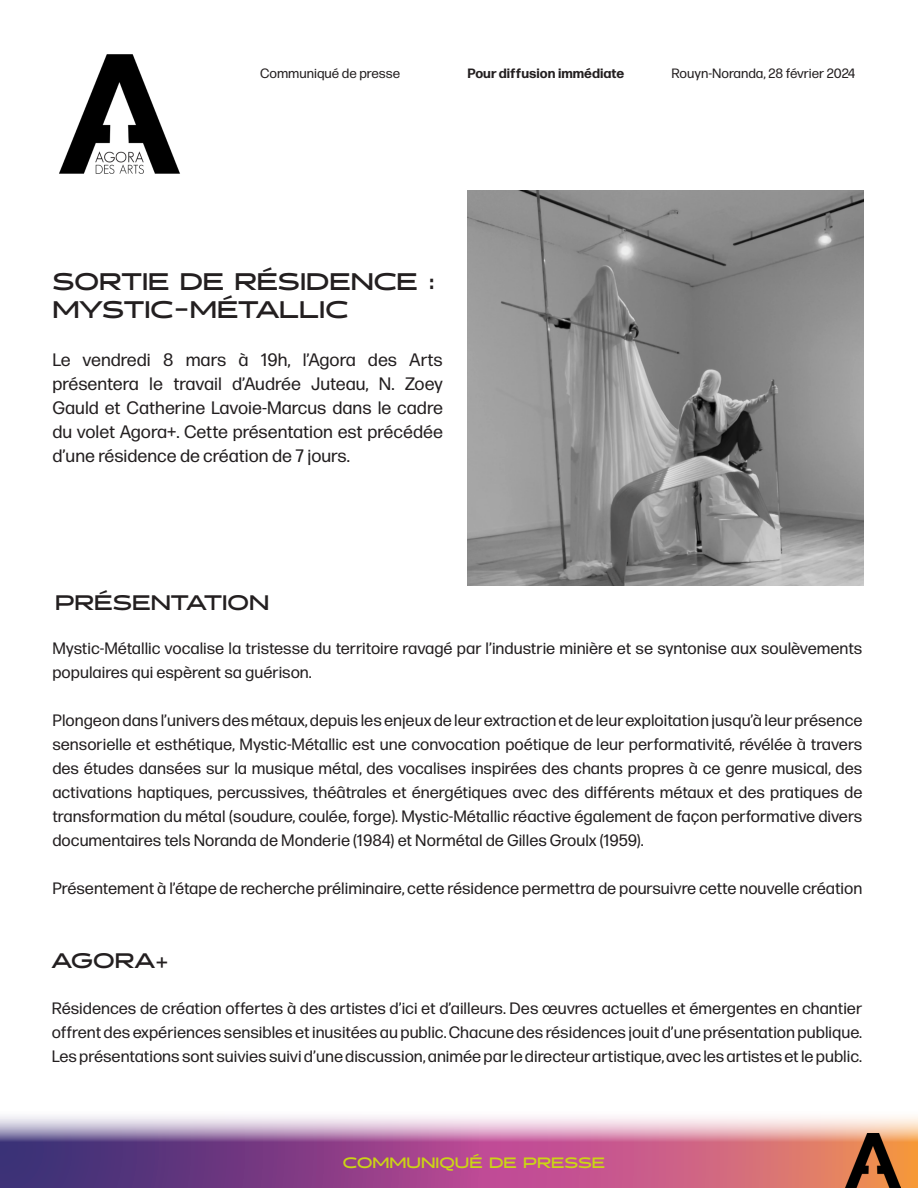
<style>
.page{position:relative;width:918px;height:1188px;background:#fff}
.page>*{position:absolute;margin:0;border:0;box-sizing:border-box;transform-origin:0 0}
.TITRE_STYLE_A{font:700 24px/28.8px "Halogen";color:#231f20}
.TITRE_STYLE_A-2{font:700 21px "Halogen";color:#231f20}
.Style_de_paragraphe_1{font:18px/24px "Forma DJR Micro";color:#231f20;text-align:justify}
.Style_de_paragraphe_1-2{font:16.5px/24px "Forma DJR Micro";color:#231f20}
.Forma_-_Body{font:16.5px/24px "Forma DJR Micro";color:#231f20;text-align:justify}
.t1{font:700 15px "Halogen";color:#cbd515}
.Forma_-_Body-2{font:13.5px "Forma DJR Micro";color:#231f20}
.Forma_-_Body-3{font:700 13.5px "Forma DJR Micro";color:#231f20}
</style>
<div class="page">
<svg style="left:0;top:1116px;width:918px;height:72px;background:#b2739c"></svg>
<img style="left:845px;top:1133px;width:55px;height:55px">
<img style="left:59px;top:54px;width:121px;height:120px">
<img style="left:467px;top:191px;width:397px;height:395px">
<p class="Forma_-_Body-2" style="left:260px;top:65px;width:142px">Communiqué de presse</p>
<p class="Forma_-_Body-3" style="left:467px;top:64px;width:158px">Pour diffusion immédiate</p>
<p class="Forma_-_Body-2" style="left:672px;top:65px;width:185px">Rouyn-Noranda, 28 février 2024</p>
<p class="TITRE_STYLE_A" style="left:52px;top:268px;width:384px">SORTIE DE RÉSIDENCE :<br>MYSTIC-MÉTALLIC</p>
<p class="Style_de_paragraphe_1" style="left:52px;top:347px;width:392px">Le vendredi 8 mars à 19h, l’Agora des Arts présentera le travail d’Audrée Juteau, N. Zoey Gauld et Catherine Lavoie-Marcus dans le cadre du volet Agora+. Cette présentation est précédée d’une résidence de création de 7 jours.</p>
<p class="TITRE_STYLE_A-2" style="left:55px;top:589px;width:216px">PRÉSENTATION</p>
<p class="Style_de_paragraphe_1-2" style="left:52px;top:636px;width:812px">Mystic-Métallic vocalise la tristesse du territoire ravagé par l’industrie minière et se syntonise aux soulèvements populaires qui espèrent sa guérison.</p>
<p class="Style_de_paragraphe_1-2" style="left:52px;top:708px;width:812px;text-align:justify">Plongeon dans l’univers des métaux, depuis les enjeux de leur extraction et de leur exploitation jusqu’à leur présence sensorielle et esthétique, Mystic-Métallic est une convocation poétique de leur performativité, révélée à travers des études dansées sur la musique métal, des vocalises inspirées des chants propres à ce genre musical, des activations haptiques, percussives, théâtrales et énergétiques avec des différents métaux et des pratiques de transformation du métal (soudure, coulée, forge). Mystic-Métallic réactive également de façon performative divers documentaires tels Noranda de Monderie (1984) et Normétal de Gilles Groulx (1959).</p>
<p class="Style_de_paragraphe_1-2" style="left:52px;top:876px;width:811px">Présentement à l’étape de recherche préliminaire, cette résidence permettra de poursuivre cette nouvelle création</p>
<p class="TITRE_STYLE_A-2" style="left:52px;top:948px;width:119px">AGORA+</p>
<p class="Forma_-_Body" style="left:52px;top:996px;width:812px">Résidences de création offertes à des artistes d’ici et d’ailleurs. Des œuvres actuelles et émergentes en chantier offrent des expériences sensibles et inusitées au public. Chacune des résidences jouit d’une présentation publique.<br>Les présentations sont suivies suivi d’une discussion, animée par le directeur artistique, avec les artistes et le public.</p>
<p class="t1" style="left:343px;top:1154px;width:264px">COMMUNIQUÉ DE PRESSE</p>
</div>
